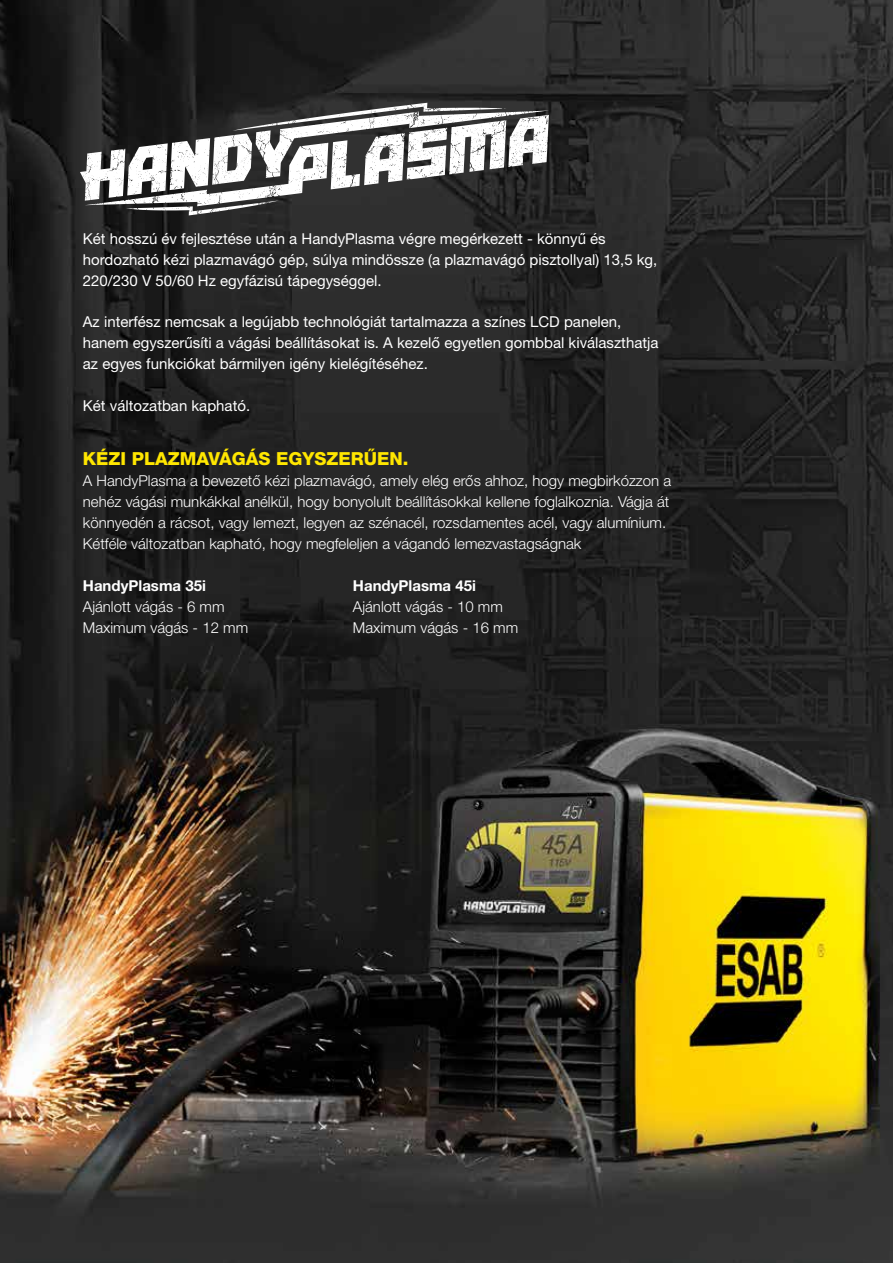
<style>
.page{position:relative;width:893px;height:1263px;background:#fff}
.page>*{position:absolute;margin:0;border:0;box-sizing:border-box;transform-origin:0 0}
.t1{font:800 18px "Helvetica Neue LT Pro";color:#ffe600}
.t2{font:15px/21px "Helvetica Neue LT Pro";color:#fff}
.t3{font:300 15px/21px "Helvetica Neue LT Pro";color:#fff}
.t4{font:700 15px "Helvetica Neue LT Pro";color:#fff}
</style>
<div class="page">
<img style="left:0;top:0;width:892px;height:1263px">
<hr style="left:892px;top:0;width:1px;height:1263px;background:#dcddde">
<svg style="left:80px;top:103px;width:469px;height:112px"></svg>
<p class="t2" style="left:83px;top:228px;width:576px">Két hosszú év fejlesztése után a HandyPlasma végre megérkezett - könnyű és hordozható kézi plazmavágó gép, súlya mindössze (a plazmavágó pisztollyal) 13,5 kg,<br>220/230 V 50/60 Hz egyfázisú tápegységgel.</p>
<p class="t2" style="left:83px;top:311px;width:577px">Az interfész nemcsak a legújabb technológiát tartalmazza a színes LCD panelen, hanem egyszerűsíti a vágási beállításokat is. A kezelő egyetlen gombbal kiválaszthatja az egyes funkciókat bármilyen igény kielégítéséhez.</p>
<p class="t2" style="left:83px;top:394px;width:169px">Két változatban kapható.</p>
<p class="t1" style="left:83px;top:448px;width:327px">KÉZI PLAZMAVÁGÁS EGYSZERŰEN.</p>
<p class="t3" style="left:83px;top:470px;width:590px">A HandyPlasma a bevezető kézi plazmavágó, amely elég erős ahhoz, hogy megbirkózzon a nehéz vágási munkákkal anélkül, hogy bonyolult beállításokkal kellene foglalkoznia. Vágja át könnyedén a rácsot, vagy lemezt, legyen az szénacél, rozsdamentes acél, vagy alumínium.<br>Kétféle változatban kapható, hogy megfeleljen a vágandó lemezvastagságnak</p>
<p class="t4" style="left:83px;top:576px;width:125px">HandyPlasma 35i</p>
<p class="t4" style="left:353px;top:576px;width:125px">HandyPlasma 45i</p>
<p class="t3" style="left:83px;top:595px;width:143px">Ajánlott vágás - 6 mm</p>
<p class="t3" style="left:353px;top:595px;width:152px">Ajánlott vágás - 10 mm</p>
<p class="t3" style="left:83px;top:616px;width:167px">Maximum vágás - 12 mm</p>
<p class="t3" style="left:353px;top:616px;width:167px">Maximum vágás - 16 mm</p>
</div>
